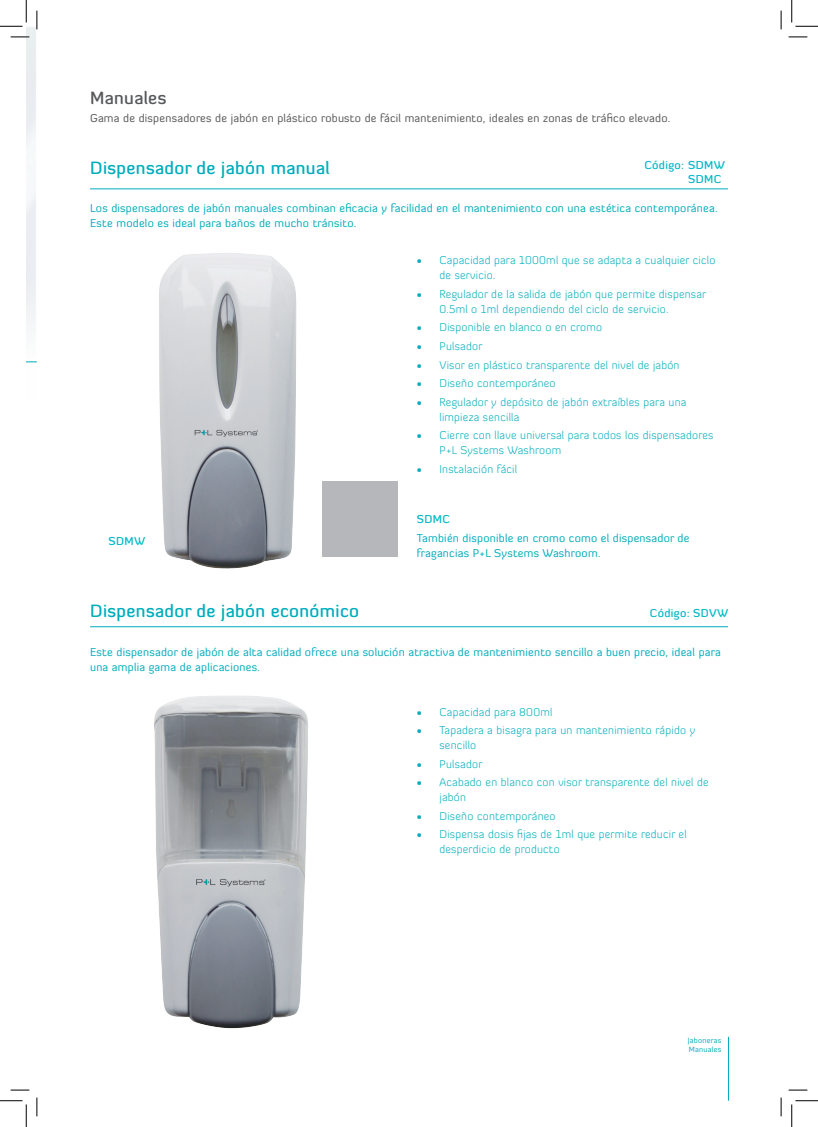
<style>
.page{position:relative;width:818px;height:1127px;background:#fff}
.page>*{position:absolute;margin:0;border:0;box-sizing:border-box;transform-origin:0 0}
.t1{font:500 17.5px "Diavlo";letter-spacing:.02em;color:#00adbc}
.t2{font:500 17.5px "Diavlo";letter-spacing:.02em;color:#57585a}
.t3{font:300 11.25px/15px "Diavlo";letter-spacing:.02em;color:#00adbc}
.t4{font:11.25px/15px "Diavlo";letter-spacing:.02em;color:#00adbc}
.t5{font:11.25px "Diavlo";letter-spacing:.02em;color:#57585a}
.t6{font:500 11.25px/13.5px "Diavlo";letter-spacing:.03em;color:#00b9c7}
.t7{font:7.5px/9px "Diavlo";letter-spacing:.03em;color:#00adbc}
</style>
<div class="page">
<hr style="left:728px;top:1036px;width:1px;height:64px;background:#00adbc">
<hr style="left:90px;top:188px;width:638px;height:1px;background:#00adbc">
<hr style="left:90px;top:626px;width:638px;height:1px;background:#00adbc">
<img style="left:159px;top:253px;width:138px;height:316px">
<img style="left:154px;top:695px;width:154px;height:334px">
<div style="left:322px;top:481px;width:76px;height:75px;background:#b6b7bb"></div>
<svg style="left:788px;top:36px;width:19px;height:2px"></svg>
<svg style="left:11px;top:1089px;width:18px;height:1px"></svg>
<svg style="left:788px;top:1089px;width:19px;height:1px"></svg>
<svg style="left:36px;top:1097px;width:2px;height:18px"></svg>
<svg style="left:780px;top:11px;width:2px;height:18px"></svg>
<svg style="left:780px;top:1097px;width:2px;height:18px"></svg>
<svg style="left:0;top:0;width:38px;height:363px"></svg>
<svg style="left:0;top:1100px;width:27px;height:26px"></svg>
<svg style="left:791px;top:0;width:27px;height:27px"></svg>
<svg style="left:791px;top:1100px;width:27px;height:26px"></svg>
<h1 class="t2" style="left:90px;top:86px;width:78px">Manuales</h1>
<p class="t5" style="left:90px;top:111px;width:582px">Gama de dispensadores de jabón en plástico robusto de fácil mantenimiento, ideales en zonas de tráfico elevado.</p>
<h1 class="t1" style="left:90px;top:157px;width:241px">Dispensador de jabón manual</h1>
<p class="t6" style="left:688px;top:158px;width:38px;text-indent:-44px">Código: SDMW<br>SDMC</p>
<p class="t4" style="left:90px;top:201px;width:629px">Los dispensadores de jabón manuales combinan eficacia y facilidad en el mantenimiento con una estética contemporánea.<br>Este modelo es ideal para baños de mucho tránsito.</p>
<p class="t6" style="left:108px;top:534px;width:38px">SDMW</p>
<h1 class="t1" style="left:90px;top:600px;width:270px">Dispensador de jabón económico</h1>
<p class="t3" style="left:439px;top:253px;width:277px;text-indent:-22px">• Capacidad para 1000ml que se adapta a cualquier ciclo de servicio.</p>
<p class="t3" style="left:439px;top:286px;width:268px;text-indent:-22px">• Regulador de la salida de jabón que permite dispensar<br>0.5ml o 1ml dependiendo del ciclo de servicio.</p>
<p class="t3" style="left:417px;top:320px;width:187px">• Disponible en blanco o en cromo</p>
<p class="t3" style="left:417px;top:338px;width:67px">• Pulsador</p>
<p class="t3" style="left:417px;top:357px;width:264px">• Visor en plástico transparente del nivel de jabón</p>
<p class="t3" style="left:417px;top:375px;width:140px">• Diseño contemporáneo</p>
<p class="t3" style="left:439px;top:394px;width:248px;text-indent:-22px">• Regulador y depósito de jabón extraíbles para una limpieza sencilla</p>
<p class="t3" style="left:439px;top:427px;width:276px;text-indent:-22px">• Cierre con llave universal para todos los dispensadores<br>P+L Systems Washroom</p>
<p class="t3" style="left:417px;top:461px;width:102px">• Instalación fácil</p>
<p class="t6" style="left:417px;top:512px;width:35px">SDMC</p>
<p class="t4" style="left:417px;top:530px;width:274px">También disponible en cromo como el dispensador de fragancias P+L Systems Washroom.</p>
<p class="t6" style="left:650px;top:606px;width:80px">Código: SDVW</p>
<p class="t4" style="left:90px;top:644px;width:632px">Este dispensador de jabón de alta calidad ofrece una solución atractiva de mantenimiento sencillo a buen precio, ideal para una amplia gama de aplicaciones.</p>
<p class="t3" style="left:417px;top:703px;width:137px">• Capacidad para 800ml</p>
<p class="t3" style="left:439px;top:722px;width:257px;text-indent:-22px">• Tapadera a bisagra para un mantenimiento rápido y sencillo</p>
<p class="t3" style="left:417px;top:755px;width:67px">• Pulsador</p>
<p class="t3" style="left:439px;top:774px;width:271px;text-indent:-22px">• Acabado en blanco con visor transparente del nivel de jabón</p>
<p class="t3" style="left:417px;top:808px;width:140px">• Diseño contemporáneo</p>
<p class="t3" style="left:439px;top:826px;width:249px;text-indent:-22px">• Dispensa dosis fijas de 1ml que permite reducir el desperdicio de producto</p>
<p class="t7" style="left:688px;top:1034px;width:35px">Jaboneras<br>Manuales</p>
</div>
